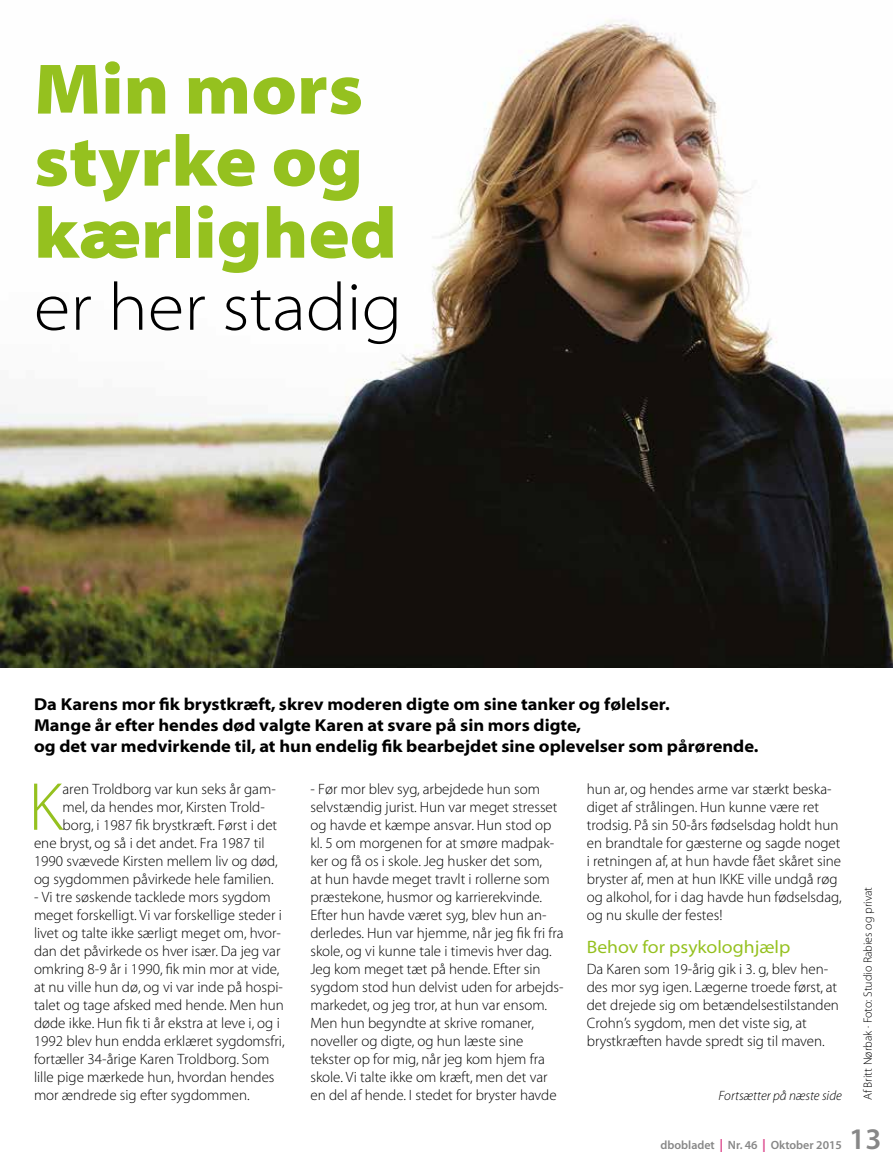
<style>
.page{position:relative;width:893px;height:1170px;background:#fff}
.page>*{position:absolute;margin:0;border:0;box-sizing:border-box;transform-origin:0 0}
.t1{font:72px/72px "Myriad MM 830 700";color:#95c11f}
.t2{font:68.4px "Myriad MM 215 600";color:#95c11f}
.t3{font:67.5px "Myriad MM 215 700";color:#000}
.t4{font:30px "Myriad MM 565 600";color:#878787}
.t5{font:18px "Myriad MM 400 700";color:#95c11f}
.t6{font:17.25px/21px "Myriad MM 700 700";letter-spacing:.075em;color:#000}
.t7{font:15px/18px "Myriad MM 215 600";letter-spacing:-.02em;color:#000}
.t8{font:13.5px "Myriad MM It 215 600";color:#000}
.t9{font:12px "Myriad MM 215 600";letter-spacing:-.025em;color:#000}
.t10{font:12px "Myriad MM 565 600";color:#878787}
.s1{font-size:19.2px;color:#de5192}
</style>
<div class="page">
<img style="left:0;top:19px;width:893px;height:648px">
<h1 class="t1" style="left:34px;top:57px;width:364px">Min mors styrke og kærlighed</h1>
<h3 class="t3" style="left:34px;top:274px;width:370px">er her stadig</h3>
<p class="t6" style="left:34px;top:694px;width:725px">Da Karens mor fik brystkræft, skrev moderen digte om sine tanker og følelser.<br>Mange år efter hendes død valgte Karen at svare på sin mors digte,<br>og det var medvirkende til, at hun endelig fik bearbejdet sine oplevelser som pårørende.</p>
<h2 class="t2" style="left:28px;top:773px;width:36px">K</h2>
<p class="t7" style="left:63px;top:780px;width:215px">aren Troldborg var kun seks år gam-</p>
<p class="t7" style="left:310px;top:780px;width:255px">- Før mor blev syg, arbejdede hun som selvstændig jurist. Hun var meget stresset og havde et kæmpe ansvar. Hun stod op kl. 5 om morgenen for at smøre madpak&shy;ker og få os i skole. Jeg husker det som,<br>at hun havde meget travlt i rollerne som præstekone, husmor og karrierekvinde.<br>Efter hun havde været syg, blev hun an&shy;derledes. Hun var hjemme, når jeg fik fri fra skole, og vi kunne tale i timevis hver dag.<br>Jeg kom meget tæt på hende. Efter sin sygdom stod hun delvist uden for arbejds&shy;markedet, og jeg tror, at hun var ensom.<br>Men hun begyndte at skrive romaner, noveller og digte, og hun læste sine tekster op for mig, når jeg kom hjem fra skole. Vi talte ikke om kræft, men det var en del af hende. I stedet for bryster havde</p>
<p class="t7" style="left:587px;top:780px;width:257px">hun ar, og hendes arme var stærkt beska&shy;diget af strålingen. Hun kunne være ret trodsig. På sin 50-års fødselsdag holdt hun en brandtale for gæsterne og sagde noget i retningen af, at hun havde fået skåret sine bryster af, men at hun IKKE ville undgå røg og alkohol, for i dag havde hun fødselsdag, og nu skulle der festes!</p>
<p class="t7" style="left:63px;top:798px;width:204px">mel, da hendes mor, Kirsten Trold-</p>
<p class="t7" style="left:63px;top:816px;width:217px">borg, i 1987 fik brystkræft. Først i det</p>
<p class="t7" style="left:34px;top:834px;width:232px">ene bryst, og så i det andet. Fra 1987 til</p>
<p class="t7" style="left:34px;top:852px;width:246px">1990 svævede Kirsten mellem liv og død,</p>
<p class="t7" style="left:34px;top:870px;width:242px">og sygdommen påvirkede hele familien.</p>
<p class="t7" style="left:34px;top:888px;width:253px">- Vi tre søskende tacklede mors sygdom meget forskelligt. Vi var forskellige steder i livet og talte ikke særligt meget om, hvor&shy;dan det påvirkede os hver især. Da jeg var omkring 8-9 år i 1990, fik min mor at vide, at nu ville hun dø, og vi var inde på hospi&shy;talet og tage afsked med hende. Men hun døde ikke. Hun fik ti år ekstra at leve i, og i 1992 blev hun endda erklæret sygdomsfri, fortæller 34-årige Karen Troldborg. Som lille pige mærkede hun, hvordan hendes mor ændrede sig efter sygdommen.</p>
<p class="t5" style="left:587px;top:938px;width:205px">Behov for psykologhjælp</p>
<p class="t7" style="left:587px;top:960px;width:254px">Da Karen som 19-årig gik i 3. g, blev hen&shy;des mor syg igen. Lægerne troede først, at det drejede sig om betændelsestilstanden Crohn’s sygdom, men det viste sig, at brystkræften havde spredt sig til maven.</p>
<p class="t8" style="left:719px;top:1088px;width:125px">Fortsætter på næste side</p>
<p class="t9" style="left:862px;top:1100px;width:215px;rotate:-90deg">Af Britt Nørbak · Foto: Studio Rabies og privat</p>
<p class="t10" style="left:660px;top:1138px;width:183px">dbobladet <span class="s1">I</span> Nr. 46 <span class="s1">I</span> Oktober 2015</p>
<h3 class="t4" style="left:849px;top:1123px;width:34px">13</h3>
</div>
